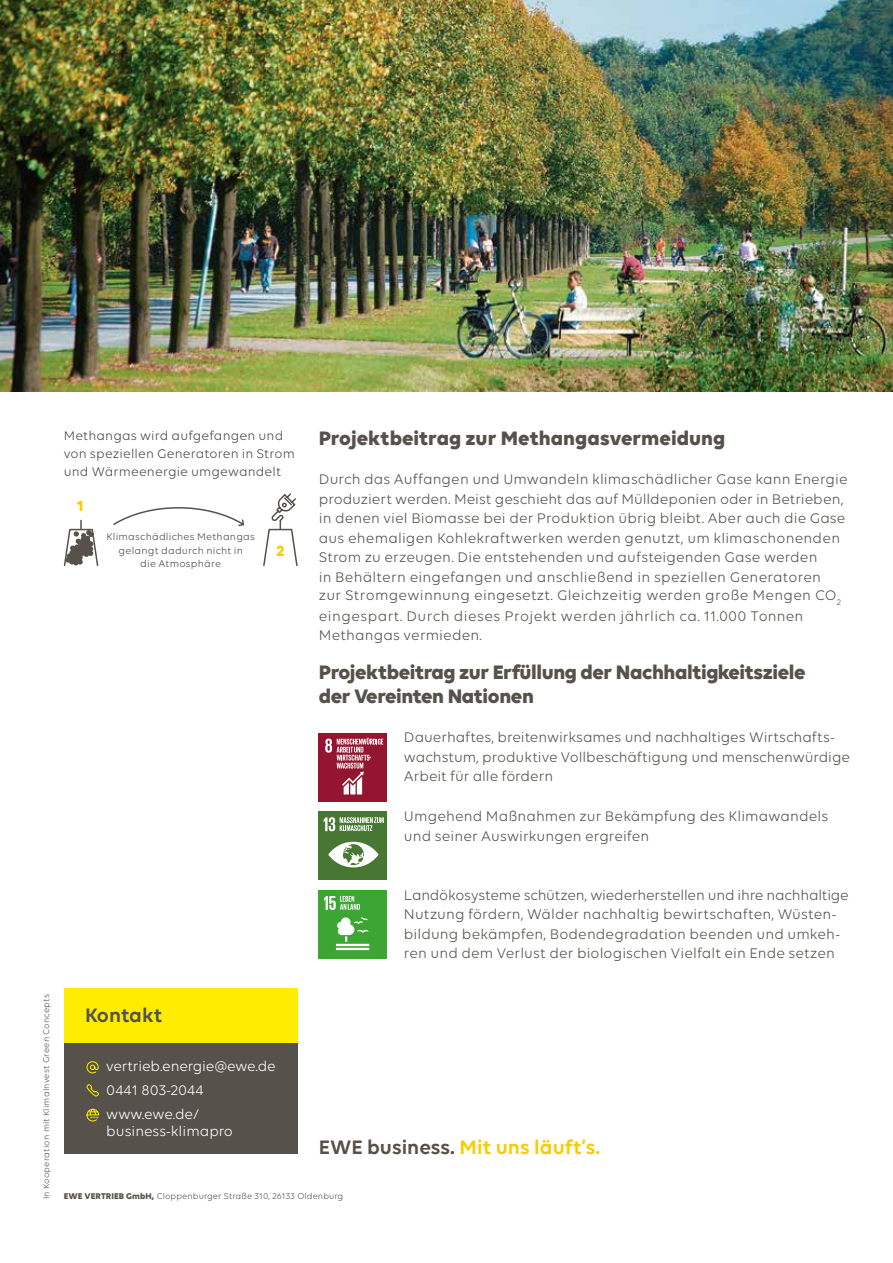
<style>
.page{position:relative;width:893px;height:1263px;background:#fff}
.page>*{position:absolute;margin:0;border:0;box-sizing:border-box;transform-origin:0 0}
.t1{font:700 21px/24px "Volte";letter-spacing:-.02em;color:#56524b}
.t2{font:700 21px "Volte";color:#56524b}
.t3{font:600 21px "Volte";color:#f7cd00}
.t4{font:600 21px "Volte";color:#56524b}
.t5{font:700 15.75px "Volte";color:#f7cd00}
.t6{font:15px/19.5px "Volte";letter-spacing:.005em;color:#56524b}
.t7{font:15px/24px "Volte";color:#fff}
.t8{font:13.5px/18px "Volte";letter-spacing:.01em;color:#4b4948}
.t9{font:10.5px/13.5px "Volte";letter-spacing:.02em;color:#4b4948;text-align:center}
.t10{font:9px "Volte";letter-spacing:.01em;color:#56524b}
.s1{color:#565047}
.s2{font-weight:700}
</style>
<div class="page">
<img style="left:0;top:0;width:893px;height:391px">
<div style="left:319px;top:733px;width:68px;height:68px;background:#93152f"></div>
<svg style="left:325px;top:738px;width:58px;height:56px"></svg>
<div style="left:319px;top:812px;width:68px;height:68px;background:#487734"></div>
<svg style="left:328px;top:842px;width:51px;height:25px"></svg>
<svg style="left:324px;top:817px;width:60px;height:14px"></svg>
<div style="left:319px;top:890px;width:68px;height:68px;background:#3ca534"></div>
<hr style="left:336px;top:944px;width:33px;height:2px;background:#fff">
<hr style="left:336px;top:948px;width:33px;height:2px;background:#fff">
<svg style="left:337px;top:917px;width:31px;height:25px"></svg>
<svg style="left:324px;top:896px;width:36px;height:14px"></svg>
<svg style="left:63px;top:520px;width:36px;height:47px"></svg>
<svg style="left:263px;top:493px;width:35px;height:74px"></svg>
<svg style="left:113px;top:507px;width:132px;height:20px"></svg>
<div style="left:64px;top:987px;width:234px;height:56px;background:#ffed00"></div>
<div style="left:64px;top:1043px;width:234px;height:111px;background:#56524b"></div>
<svg style="left:86px;top:1084px;width:13px;height:13px"></svg>
<svg style="left:86px;top:1061px;width:13px;height:12px"></svg>
<svg style="left:86px;top:1108px;width:13px;height:13px"></svg>
<p class="t8" style="left:64px;top:426px;width:233px">Methangas wird aufgefangen und von speziellen Generatoren in Strom und Wärmeenergie umgewandelt</p>
<p class="t5" style="left:77px;top:496px;width:9px">1</p>
<p class="t5" style="left:276px;top:541px;width:10px">2</p>
<p class="t9" style="left:106px;top:530px;width:150px">Klimaschädliches Methangas gelangt dadurch nicht in<br>die Atmosphäre</p>
<h1 class="t2" style="left:319px;top:426px;width:408px">Projektbeitrag zur Methangasvermeidung</h1>
<p class="t6" style="left:319px;top:469px;width:530px">Durch das Auffangen und Umwandeln klimaschädlicher Gase kann Energie produziert werden. Meist geschieht das auf Mülldeponien oder in Betrieben, in denen viel Biomasse bei der Produktion übrig bleibt. Aber auch die Gase aus ehemaligen Kohlekraftwerken werden genutzt, um klimaschonenden Strom zu erzeugen. Die entstehenden und aufsteigenden Gase werden<br>in Behältern eingefangen und anschließend in speziellen Generatoren</p>
<p class="t6" style="left:319px;top:584px;width:524px;line-height:21px">zur Stromgewinnung eingesetzt. Gleichzeitig werden große Mengen CO<sub>2 </sub>eingespart. Durch dieses Projekt werden jährlich ca. 11.000 Tonnen</p>
<p class="t6" style="left:319px;top:625px;width:164px">Methangas vermieden.</p>
<h1 class="t1" style="left:319px;top:660px;width:488px">Projektbeitrag zur Erfüllung der Nachhaltigkeitsziele der Vereinten Nationen</h1>
<p class="t6" style="left:404px;top:727px;width:448px">Dauerhaftes, breitenwirksames und nachhaltiges Wirtschafts&shy;wachstum, produktive Vollbeschäftigung und menschenwürdige<br>Arbeit für alle fördern</p>
<p class="t6" style="left:404px;top:806px;width:426px">Umgehend Maßnahmen zur Bekämpfung des Klimawandels und seiner Auswirkungen ergreifen</p>
<p class="t10" style="left:41px;top:1199px;width:207px;rotate:-90deg">In Kooperation mit KlimaInvest Green Concepts</p>
<h1 class="t4" style="left:85px;top:1003px;width:79px">Kontakt</h1>
<p class="t7" style="left:106px;top:1054px;width:171px">vertrieb.energie@ewe.de<br>0441 803-2044 www.ewe.de/</p>
<p class="t7" style="left:106px;top:1119px;width:128px">business-klimapro</p>
<p class="t6" style="left:404px;top:885px;width:446px">Landökosysteme schützen, wiederherstellen und ihre nachhaltige Nutzung fördern, Wälder nachhaltig bewirtschaften, Wüsten&shy;bildung bekämpfen, Bodendegradation beenden und umkeh&shy;ren und dem Verlust der biologischen Vielfalt ein Ende setzen</p>
<h1 class="t3" style="left:319px;top:1135px;width:283px"><span class="s1">EWE business.</span> Mit uns läuft’s.</h1>
<p class="t10" style="left:64px;top:1191px;width:281px"><span class="s2">EWE VERTRIEB GmbH,</span> Cloppenburger Straße 310, 26133 Oldenburg</p>
</div>
